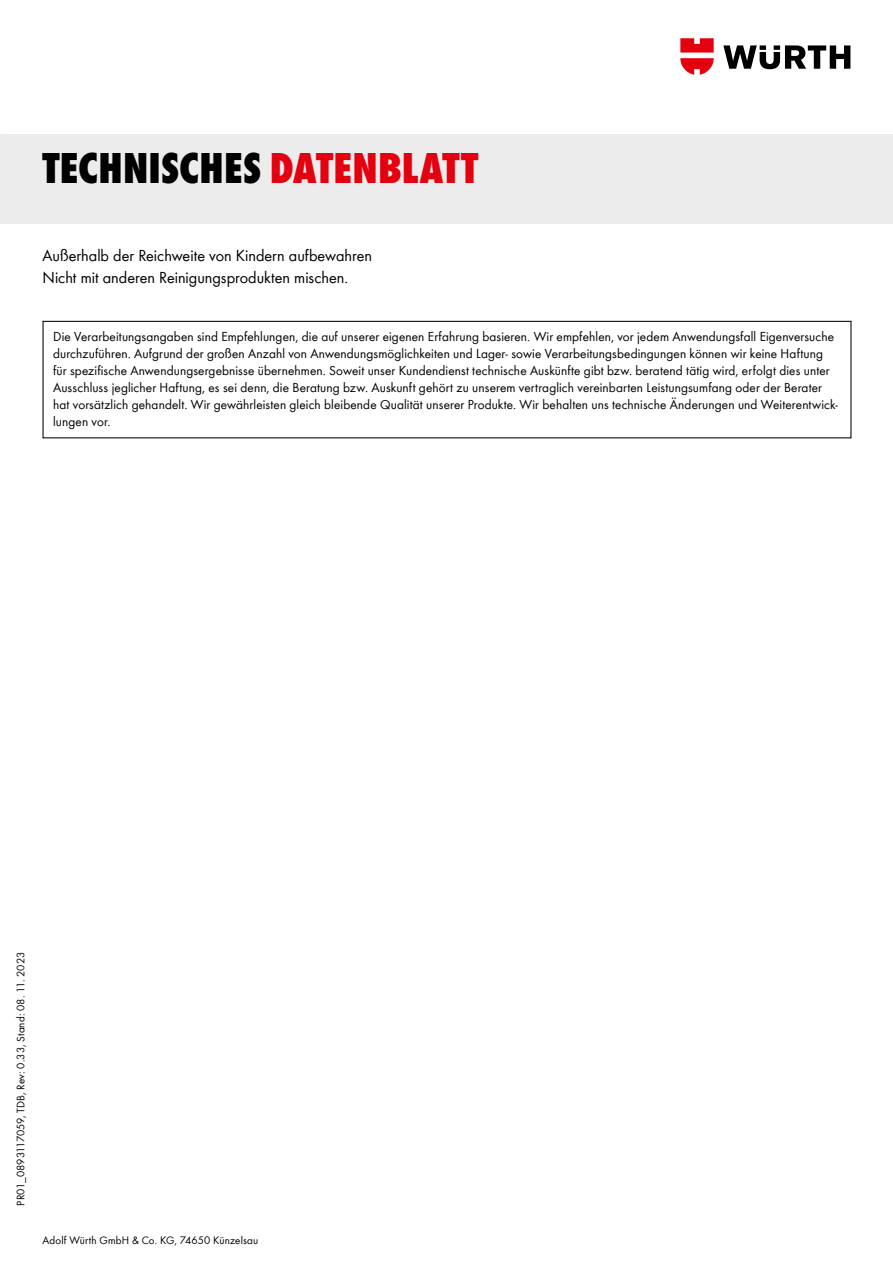
<style>
.page{position:relative;width:893px;height:1263px;background:#fff}
.page>*{position:absolute;margin:0;border:0;box-sizing:border-box;transform-origin:0 0}
.t1{font:800 condensed 45px "Wuerth Global";letter-spacing:.005em;color:#000}
.t2{font:16.5px/21.8px "Wuerth Global";color:#000}
.t3{font:13.5px/17px "Wuerth Global";letter-spacing:.01em;color:#000}
.t4{font:11.25px "Wuerth Global";letter-spacing:.01em;color:#000}
.s1{color:#e3000f}
</style>
<div class="page">
<svg style="left:723px;top:45px;width:127px;height:24px"></svg>
<svg style="left:680px;top:38px;width:34px;height:37px"></svg>
<div style="left:0;top:134px;width:893px;height:89px;background:#ececed"></div>
<div style="left:43px;top:321px;width:808px;height:117px;border:1px solid #000"></div>
<h1 class="t1" style="left:43px;top:141px;width:437px">TECHNISCHES <span class="s1">DATENBLATT</span></h1>
<p class="t2" style="left:43px;top:244px;width:331px">Außerhalb der Reichweite von Kindern aufbewahren<br>Nicht mit anderen Reinigungsprodukten mischen.</p>
<p class="t3" style="left:53px;top:328px;width:786px">Die Verarbeitungsangaben sind Empfehlungen, die auf unserer eigenen Erfahrung basieren. Wir empfehlen, vor jedem Anwendungsfall Eigenversuche durchzuführen. Aufgrund der großen Anzahl von Anwendungsmöglichkeiten und Lager- sowie Verarbeitungsbedingungen können wir keine Haftung für spezifische Anwendungsergebnisse übernehmen. Soweit unser Kundendienst technische Auskünfte gibt bzw. beratend tätig wird, erfolgt dies unter Ausschluss jeglicher Haftung, es sei denn, die Beratung bzw. Auskunft gehört zu unserem vertraglich vereinbarten Leistungsumfang oder der Berater hat vorsätzlich gehandelt. Wir gewährleisten gleich bleibende Qualität unserer Produkte. Wir behalten uns technische Änderungen und Weiterentwick&shy;lungen vor.</p>
<p class="t4" style="left:14px;top:1205px;width:255px;rotate:-90deg">PR01_0893117059, TDB, Rev: 0.33, Stand: 08. 11. 2023</p>
<p class="t4" style="left:43px;top:1233px;width:217px">Adolf Würth GmbH &amp; Co. KG, 74650 Künzelsau</p>
</div>
